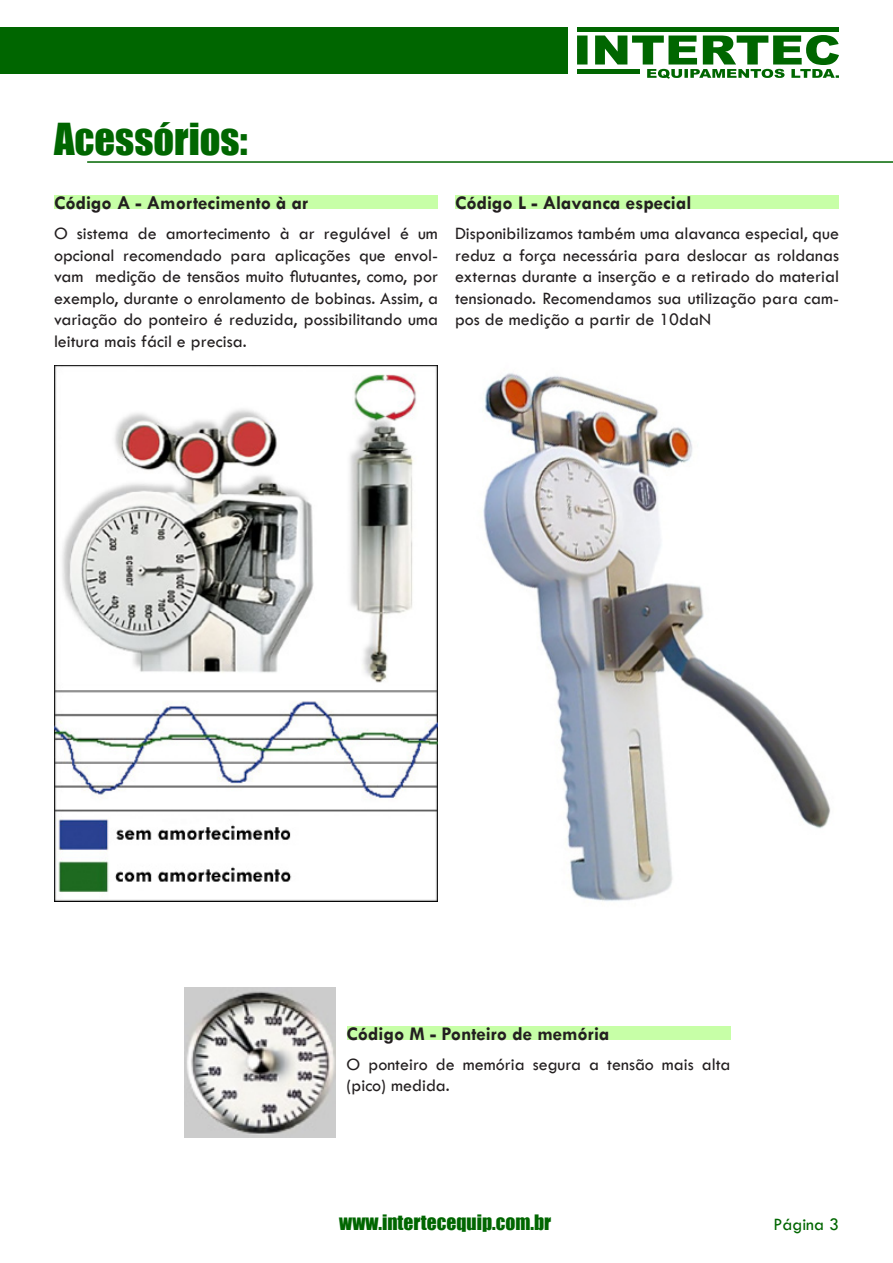
<style>
.page{position:relative;width:893px;height:1263px;background:#fff}
.page>*{position:absolute;margin:0;border:0;box-sizing:border-box;transform-origin:0 0}
.t1{font:40.5px "Impact";color:#060}
.t2{font:700 19.5px "Tw Cen";color:#231f20}
.t3{font:19.5px "Impact";color:#060}
.t4{font:18px/21.6px "Tw Cen";color:#231f20;text-align:justify}
.t5{font:18px "Tw Cen";color:#060}
</style>
<div class="page">
<svg style="left:577px;top:35px;width:262px;height:44px"></svg>
<hr style="left:577px;top:27px;width:261px;height:4px;background:#060">
<hr style="left:577px;top:69px;width:62px;height:4px;background:#060">
<div style="left:0;top:27px;width:568px;height:46px;background:#060"></div>
<hr style="left:87px;top:161px;width:806px;height:2px;background:#060">
<img style="left:54px;top:366px;width:384px;height:535px">
<div style="left:54px;top:196px;width:384px;height:13px;background:#c7ffa7"></div>
<div style="left:347px;top:1026px;width:383px;height:14px;background:#c7ffa7"></div>
<div style="left:455px;top:196px;width:384px;height:13px;background:#c7ffa7"></div>
<img style="left:483px;top:373px;width:348px;height:528px">
<img style="left:185px;top:987px;width:150px;height:150px">
<h1 class="t1" style="left:54px;top:108px;width:195px">Acessórios:</h1>
<p class="t2" style="left:54px;top:191px;width:256px">Código A - Amortecimento à ar</p>
<p class="t4" style="left:54px;top:222px;width:385px">O sistema de amortecimento à ar regulável é um opcional recomendado para aplicações que envol&shy;vam medição de tensãos muito flutuantes, como, por exemplo, durante o enrolamento de bobinas. Assim, a variação do ponteiro é reduzida, possibilitando uma leitura mais fácil e precisa.</p>
<p class="t2" style="left:455px;top:191px;width:238px">Código L - Alavanca especial</p>
<p class="t4" style="left:455px;top:222px;width:385px">Disponibilizamos também uma alavanca especial, que reduz a força necessária para deslocar as roldanas externas durante a inserção e a retirado do material tensionado. Recomendamos sua utilização para cam&shy;pos de medição a partir de 10daN</p>
<p class="t2" style="left:347px;top:1022px;width:264px">Código M - Ponteiro de memória</p>
<p class="t4" style="left:347px;top:1053px;width:385px">O ponteiro de memória segura a tensão mais alta (pico) medida.</p>
<p class="t3" style="left:339px;top:1207px;width:213px">www.intertecequip.com.br</p>
<p class="t5" style="left:773px;top:1214px;width:67px">Página 3</p>
</div>
